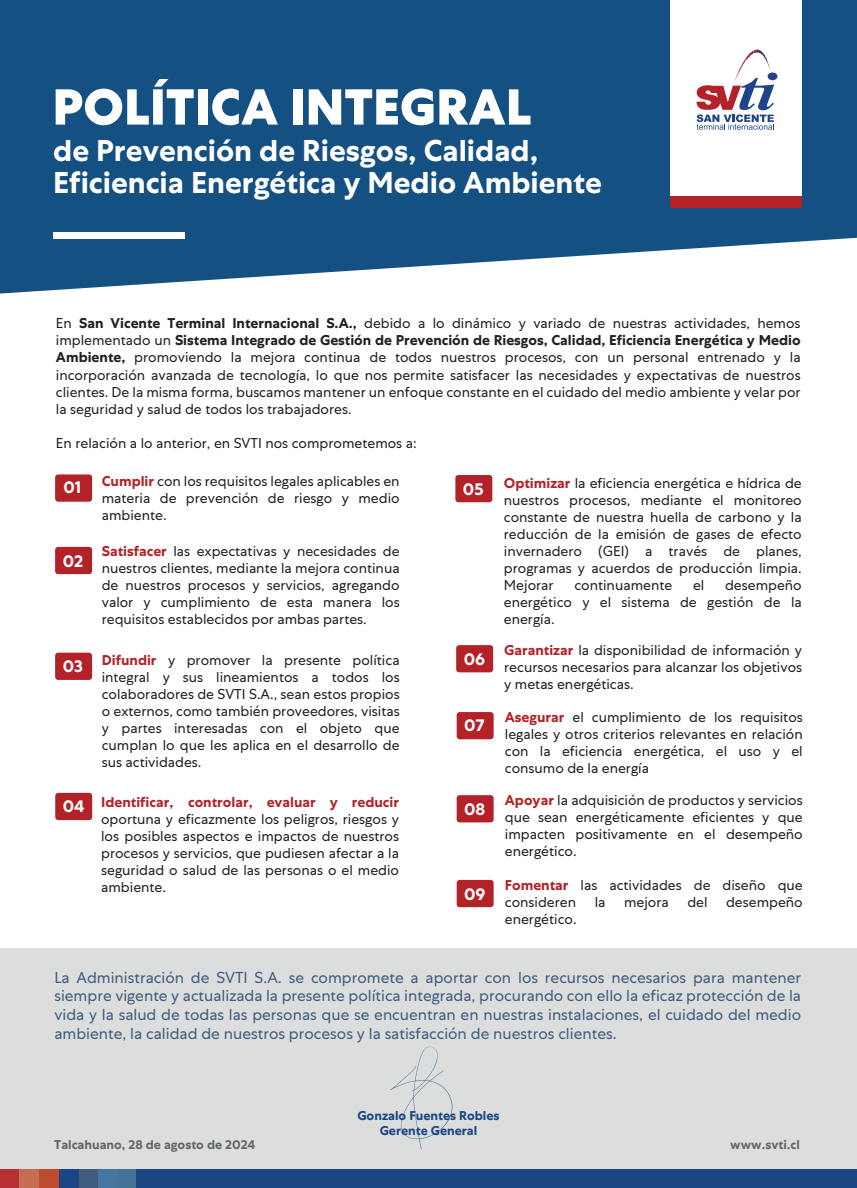
<style>
.page{position:relative;width:857px;height:1188px;background:#fff}
.page>*{position:absolute;margin:0;border:0;box-sizing:border-box;transform-origin:0 0}
.t1{font:800 50.32px "Centra No 1";color:#fff}
.t2{font:700 30.08px/31.5px "Centra No 1";color:#fff}
.t3{font:700 16.88px "Centra No 1";color:#fff}
.t4{font:15.75px/18.9px "Centra No 1";color:#405c7f;text-align:justify}
.t5{font:14.17px/17px "Centra No 1";color:#231f20;text-align:justify}
.t6{font:700 14.17px "Centra No 1";color:#b32228}
.t7{font:700 12.75px "Centra No 1";color:#626768}
.t8{font:700 12.75px/15.3px "Centra No 1";color:#1a4683;text-align:center}
.s1{font-weight:700}
.s2{font-weight:700;color:#b32228}
</style>
<div class="page">
<div style="left:1px;top:948px;width:856px;height:231px;background:#dcdedd"></div>
<div style="left:0;top:1168px;width:19px;height:19px;background:#b63034"></div>
<div style="left:20px;top:1168px;width:19px;height:19px;background:#c46e53"></div>
<div style="left:39px;top:1168px;width:20px;height:19px;background:#bb4b2c"></div>
<div style="left:59px;top:1168px;width:20px;height:19px;background:#1a4683"></div>
<div style="left:79px;top:1168px;width:20px;height:19px;background:#405c7f"></div>
<div style="left:98px;top:1168px;width:20px;height:19px;background:#4476a0"></div>
<div style="left:117px;top:1168px;width:20px;height:19px;background:#427294"></div>
<div style="left:137px;top:1168px;width:720px;height:19px;background:#1a4683"></div>
<svg style="left:0;top:0;width:857px;height:293px;background:#2d628f"></svg>
<div style="left:670px;top:0;width:131px;height:200px;background:#fff"></div>
<svg style="left:696px;top:50px;width:81px;height:80px"></svg>
<div style="left:670px;top:196px;width:132px;height:12px;background:#b32228"></div>
<div style="left:53px;top:232px;width:132px;height:7px;background:#fff"></div>
<div style="left:55px;top:474px;width:37px;height:27px;background:#b32228;border-radius:3px"></div>
<div style="left:55px;top:547px;width:37px;height:27px;background:#b32228;border-radius:3px"></div>
<div style="left:55px;top:792px;width:37px;height:28px;background:#b32228;border-radius:3px"></div>
<div style="left:455px;top:475px;width:37px;height:27px;background:#b32228;border-radius:3px"></div>
<div style="left:456px;top:645px;width:37px;height:27px;background:#b32228;border-radius:3px"></div>
<div style="left:55px;top:652px;width:37px;height:28px;background:#b32228;border-radius:3px"></div>
<svg style="left:390px;top:1046px;width:62px;height:103px"></svg>
<div style="left:456px;top:712px;width:37px;height:27px;background:#b32228;border-radius:3px"></div>
<div style="left:456px;top:795px;width:37px;height:27px;background:#b32228;border-radius:3px"></div>
<div style="left:456px;top:879px;width:37px;height:28px;background:#b32228;border-radius:3px"></div>
<h1 class="t1" style="left:52px;top:77px;width:480px">POLÍTICA INTEGRAL</h1>
<h2 class="t2" style="left:53px;top:135px;width:550px">de Prevención de Riesgos, Calidad,<br>Eficiencia Energética y Medio Ambiente</h2>
<p class="t5" style="left:56px;top:315px;width:746px">En <span class="s1">San Vicente Terminal Internacional S.A.,</span> debido a lo dinámico y variado de nuestras actividades, hemos implementado un <span class="s1">Sistema Integrado de Gestión de Prevención de Riesgos, Calidad, Eficiencia Energética y Medio Ambiente,</span> promoviendo la mejora continua de todos nuestros procesos, con un personal entrenado y la incorporación avanzada de tecnología, lo que nos permite satisfacer las necesidades y expectativas de nuestros clientes. De la misma forma, buscamos mantener un enfoque constante en el cuidado del medio ambiente y velar por la seguridad y salud de todos los trabajadores.</p>
<p class="t5" style="left:56px;top:434px;width:362px">En relación a lo anterior, en SVTI nos comprometemos a:</p>
<p class="t5" style="left:102px;top:472px;width:299px"><span class="s2">Cumplir</span> con los requisitos legales aplicables en materia de prevención de riesgo y medio ambiente.</p>
<p class="t5" style="left:102px;top:542px;width:299px"><span class="s2">Satisfacer</span> las expectativas y necesidades de nuestros clientes, mediante la mejora continua de nuestros procesos y servicios, agregando valor y cumplimiento de esta manera los requisitos establecidos por ambas partes.</p>
<p class="t5" style="left:102px;top:651px;width:299px"><span class="s2">Difundir</span> y promover la presente política integral y sus lineamientos a todos los colaboradores de SVTI S.A., sean estos propios o externos, como también proveedores, visitas y partes interesadas con el objeto que cumplan lo que les aplica en el desarrollo de sus actividades.</p>
<p class="t5" style="left:504px;top:474px;width:299px"><span class="s2">Optimizar</span> la eficiencia energética e hídrica de nuestros procesos, mediante el monitoreo constante de nuestra huella de carbono y la reducción de la emisión de gases de efecto invernadero (GEI) a través de planes, programas y acuerdos de producción limpia.<br>Mejorar</p>
<p class="t3" style="left:63px;top:477px;width:19px">01</p>
<p class="t3" style="left:463px;top:479px;width:22px">05</p>
<p class="t3" style="left:63px;top:550px;width:22px">02</p>
<p class="t5" style="left:504px;top:576px;width:299px;text-indent:221px">desempeño energético y el sistema de gestión de la energía.</p>
<p class="t5" style="left:504px;top:641px;width:299px"><span class="s2">Garantizar</span> la disponibilidad de información y recursos necesarios para alcanzar los objetivos y metas energéticas.</p>
<p class="t5" style="left:505px;top:708px;width:299px"><span class="s2">Asegurar</span> el cumplimiento de los requisitos legales y otros criterios relevantes en relación con la eficiencia energética, el uso y el consumo de la energía</p>
<p class="t5" style="left:505px;top:791px;width:299px"><span class="s2">Apoyar</span> la adquisición de productos y servicios que sean energéticamente eficientes y que impacten positivamente en el desempeño energético.</p>
<p class="t5" style="left:505px;top:876px;width:299px"><span class="s2">Fomentar</span> las actividades de diseño que consideren</p>
<p class="t5" style="left:574px;top:576px;width:99px">continuamente</p>
<p class="t5" style="left:693px;top:576px;width:13px">el</p>
<p class="t3" style="left:463px;top:649px;width:23px">06</p>
<p class="t3" style="left:63px;top:656px;width:22px">03</p>
<p class="t3" style="left:464px;top:715px;width:22px">07</p>
<p class="t6" style="left:101px;top:793px;width:299px">Identificar, controlar, evaluar y reducir</p>
<p class="t5" style="left:101px;top:810px;width:299px">oportuna y eficazmente los peligros, riesgos y los posibles aspectos e impactos de nuestros procesos y servicios, que pudiesen afectar a la seguridad o salud de las personas o el medio ambiente.</p>
<p class="t3" style="left:63px;top:796px;width:23px">04</p>
<p class="t3" style="left:464px;top:798px;width:23px">08</p>
<p class="t3" style="left:464px;top:883px;width:23px">09</p>
<p class="t5" style="left:594px;top:893px;width:12px">la</p>
<p class="t5" style="left:624px;top:893px;width:46px">mejora</p>
<p class="t5" style="left:687px;top:893px;width:22px">del</p>
<p class="t5" style="left:726px;top:893px;width:78px">desempeño</p>
<p class="t5" style="left:505px;top:910px;width:73px">energético.</p>
<p class="t4" style="left:54px;top:967px;width:748px">La Administración de SVTI S.A. se compromete a aportar con los recursos necesarios para mantener siempre vigente y actualizada la presente política integrada, procurando con ello la eficaz protección de la vida y la salud de todas las personas que se encuentran en nuestras instalaciones, el cuidado del medio ambiente, la calidad de nuestros procesos y la satisfacción de nuestros clientes.</p>
<p class="t8" style="left:357px;top:1107px;width:144px">Gonzalo Fuentes Robles<br>Gerente General</p>
<p class="t7" style="left:54px;top:1136px;width:203px">Talcahuano, 28 de agosto de 2024</p>
<p class="t7" style="left:730px;top:1136px;width:71px">www.svti.cl</p>
</div>
